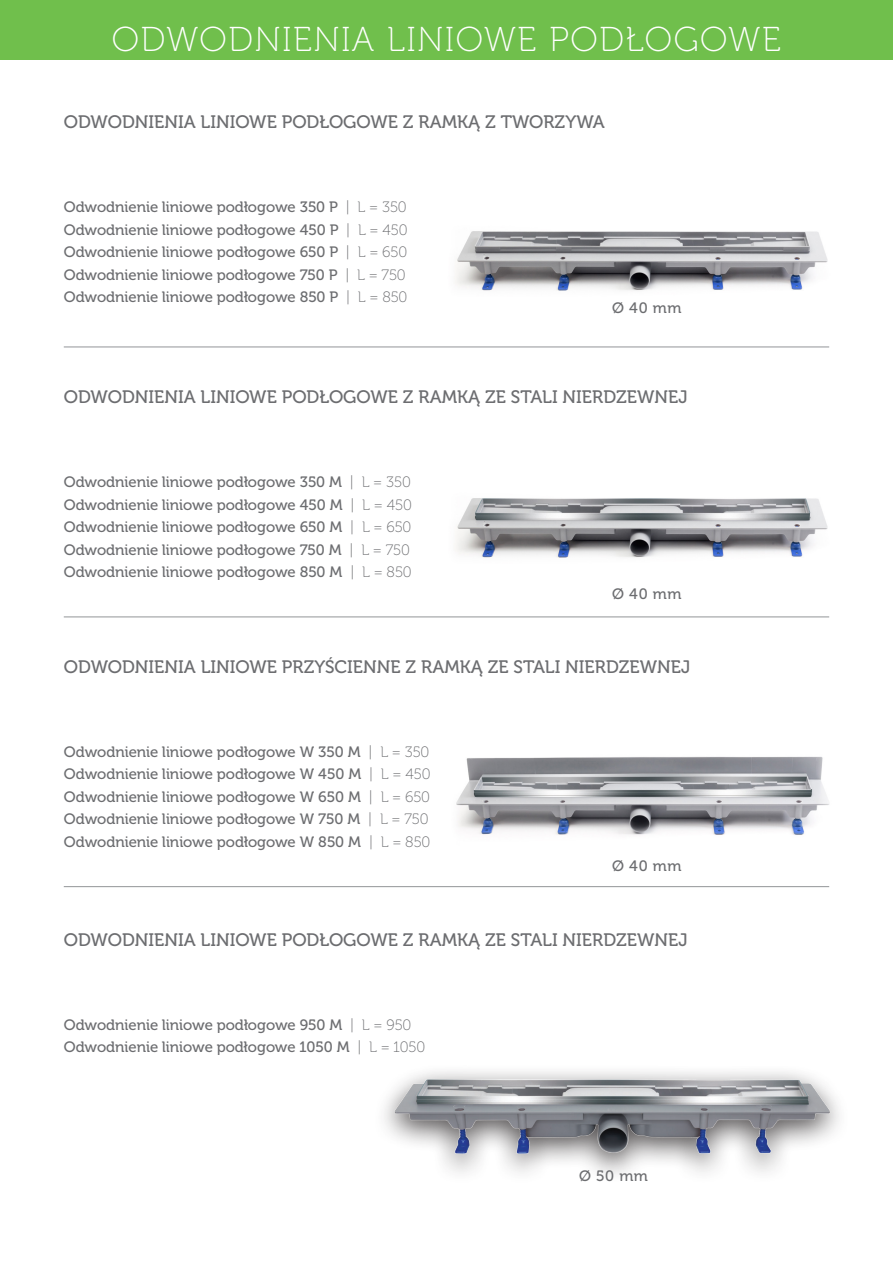
<style>
.page{position:relative;width:893px;height:1263px;background:#fff}
.page>*{position:absolute;margin:0;border:0;box-sizing:border-box;transform-origin:0 0}
.Glavni_tekst{font:34.5px "Museo Cyrl 100";letter-spacing:.05em;color:#fff}
.t1{font:18px "Museo Cyrl 500";color:#6c6d70}
.t2{font:15px "Museo Cyrl 500";color:#6c6d70}
.s1{font-family:"Museo Cyrl 100"}
</style>
<div class="page">
<img style="left:384px;top:1071px;width:455px;height:98px">
<div style="left:0;top:0;width:893px;height:60px;background:#70bf4c"></div>
<img style="left:455px;top:231px;width:373px;height:60px">
<img style="left:456px;top:498px;width:372px;height:60px">
<hr style="left:64px;top:347px;width:765px;height:1px;background:#939598">
<hr style="left:64px;top:616px;width:765px;height:1px;background:#939598">
<img style="left:456px;top:756px;width:373px;height:79px">
<hr style="left:64px;top:886px;width:765px;height:1px;background:#939598">
<p class="Glavni_tekst" style="left:112px;top:21px;width:671px">ODWODNIENIA LINIOWE PODŁOGOWE</p>
<p class="t1" style="left:64px;top:112px;width:543px">ODWODNIENIA LINIOWE PODŁOGOWE Z RAMKĄ Z TWORZYWA</p>
<p class="t2" style="left:64px;top:199px;width:344px">Odwodnienie liniowe podłogowe 350 P <span class="s1">| L = 350</span></p>
<p class="t2" style="left:64px;top:221px;width:345px">Odwodnienie liniowe podłogowe 450 P <span class="s1">| L = 450</span></p>
<p class="t2" style="left:64px;top:244px;width:345px">Odwodnienie liniowe podłogowe 650 P <span class="s1">| L = 650</span></p>
<p class="t2" style="left:64px;top:266px;width:343px">Odwodnienie liniowe podłogowe 750 P <span class="s1">| L = 750</span></p>
<p class="t2" style="left:64px;top:289px;width:345px">Odwodnienie liniowe podłogowe 850 P <span class="s1">| L = 850</span></p>
<p class="t2" style="left:612px;top:300px;width:71px">Ø 40 mm</p>
<p class="t1" style="left:64px;top:387px;width:625px">ODWODNIENIA LINIOWE PODŁOGOWE Z RAMKĄ ZE STALI NIERDZEWNEJ</p>
<p class="t2" style="left:64px;top:474px;width:349px">Odwodnienie liniowe podłogowe 350 M <span class="s1">| L = 350</span></p>
<p class="t2" style="left:64px;top:497px;width:350px">Odwodnienie liniowe podłogowe 450 M <span class="s1">| L = 450</span></p>
<p class="t2" style="left:64px;top:519px;width:349px">Odwodnienie liniowe podłogowe 650 M <span class="s1">| L = 650</span></p>
<p class="t2" style="left:64px;top:542px;width:348px">Odwodnienie liniowe podłogowe 750 M <span class="s1">| L = 750</span></p>
<p class="t2" style="left:64px;top:564px;width:349px">Odwodnienie liniowe podłogowe 850 M <span class="s1">| L = 850</span></p>
<p class="t2" style="left:612px;top:586px;width:71px">Ø 40 mm</p>
<p class="t1" style="left:64px;top:656px;width:628px">ODWODNIENIA LINIOWE PRZYŚCIENNE Z RAMKĄ ZE STALI NIERDZEWNEJ</p>
<p class="t2" style="left:64px;top:743px;width:367px">Odwodnienie liniowe podłogowe W 350 M <span class="s1">| L = 350</span></p>
<p class="t2" style="left:64px;top:766px;width:368px">Odwodnienie liniowe podłogowe W 450 M <span class="s1">| L = 450</span></p>
<p class="t2" style="left:64px;top:788px;width:368px">Odwodnienie liniowe podłogowe W 650 M <span class="s1">| L = 650</span></p>
<p class="t2" style="left:64px;top:811px;width:366px">Odwodnienie liniowe podłogowe W 750 M <span class="s1">| L = 750</span></p>
<p class="t2" style="left:64px;top:833px;width:368px">Odwodnienie liniowe podłogowe W 850 M <span class="s1">| L = 850</span></p>
<p class="t2" style="left:612px;top:858px;width:71px">Ø 40 mm</p>
<p class="t1" style="left:64px;top:930px;width:625px">ODWODNIENIA LINIOWE PODŁOGOWE Z RAMKĄ ZE STALI NIERDZEWNEJ</p>
<p class="t2" style="left:64px;top:1016px;width:349px">Odwodnienie liniowe podłogowe 950 M <span class="s1">| L = 950</span></p>
<p class="t2" style="left:64px;top:1039px;width:363px">Odwodnienie liniowe podłogowe 1050 M <span class="s1">| L = 1050</span></p>
<p class="t2" style="left:579px;top:1167px;width:70px">Ø 50 mm</p>
</div>
